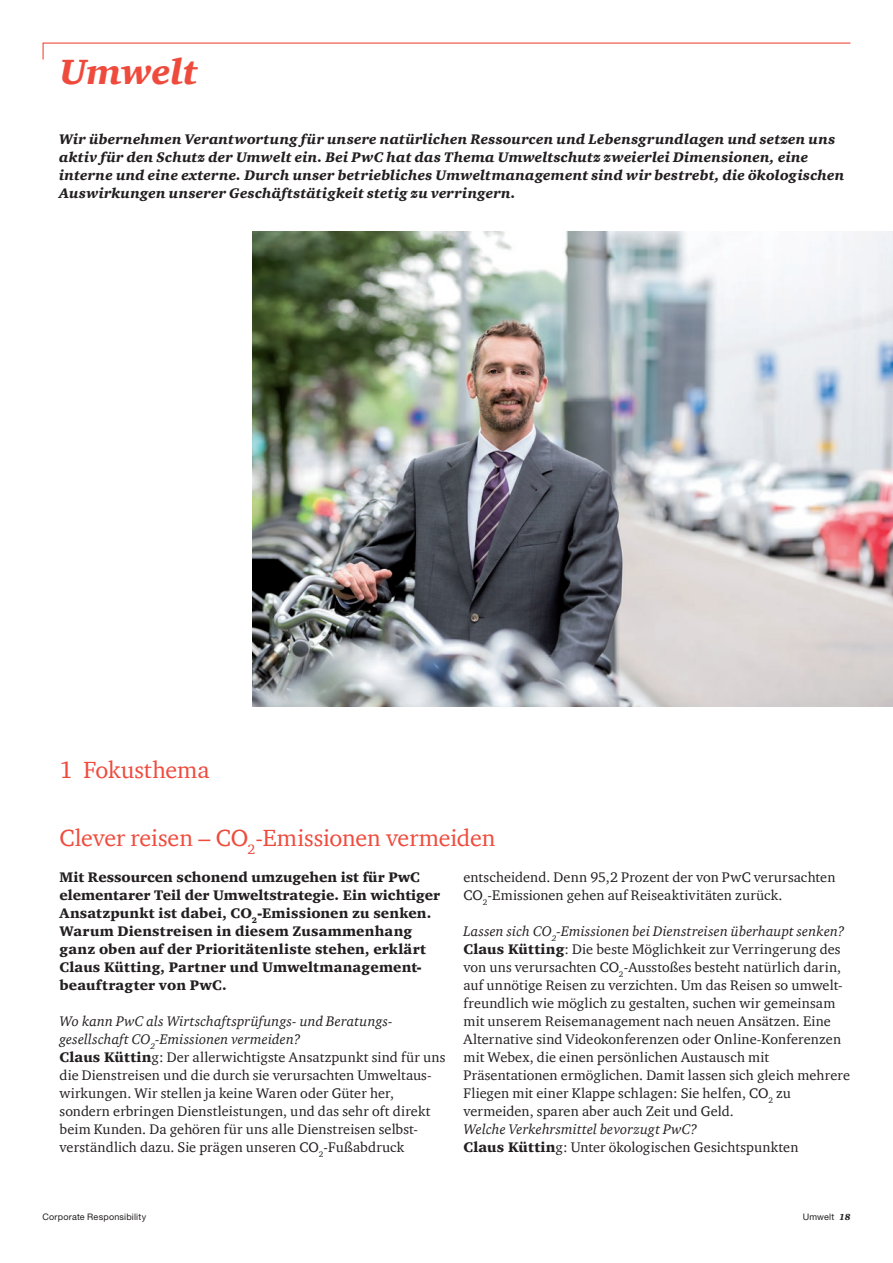
<style>
.page{position:relative;width:893px;height:1263px;background:#fff}
.page>*{position:absolute;margin:0;border:0;box-sizing:border-box;transform-origin:0 0}
.t1{font:italic 900 36px "ITC Charter Com";letter-spacing:-.01em;color:#ef4b3d}
.t2{font:24px "ITC Charter Com";letter-spacing:-.005em;color:#ef4b3d}
.t3{font:14.25px/18px "ITC Charter Com";letter-spacing:.01em;color:#231f20}
.t4{font:italic 900 14.25px/18px "ITC Charter Com";letter-spacing:.015em;color:#231f20}
.t5{font:900 14.25px/18px "ITC Charter Com";letter-spacing:.01em;color:#231f20}
.t6{font:9px "Helvetica Neue CE";letter-spacing:.025em;color:#231f20}
.s1{font-style:italic}
.s2{font-weight:900}
.s3{font-family:"ITC Charter Com";font-weight:900;font-style:italic}
</style>
<div class="page">
<svg style="left:42px;top:42px;width:809px;height:18px"></svg>
<img style="left:253px;top:232px;width:640px;height:475px">
<h1 class="t1" style="left:60px;top:49px;width:140px">Umwelt</h1>
<p class="t4" style="left:59px;top:130px;width:787px">Wir übernehmen Verantwortung für unsere natürlichen Ressourcen und Lebensgrundlagen und setzen uns aktiv für den Schutz der Umwelt ein. Bei PwC hat das Thema Umweltschutz zweierlei Dimensionen, eine interne und eine externe. Durch unser betriebliches Umweltmanagement sind wir bestrebt, die ökologischen Auswirkungen unserer Geschäftstätigkeit stetig zu verringern.</p>
<h2 class="t2" style="left:60px;top:755px;width:152px">1 Fokusthema</h2>
<h2 class="t2" style="left:60px;top:823px;width:437px">Clever reisen – CO<sub>2</sub>-Emissionen vermeiden</h2>
<p class="t5" style="left:60px;top:868px;width:382px">Mit Ressourcen schonend umzugehen ist für PwC elementarer Teil der Umweltstrategie. Ein wichtiger Ansatzpunkt ist dabei, CO<sub>2</sub>-Emissionen zu senken.<br>Warum Dienstreisen in diesem Zusammenhang ganz oben auf der Prioritätenliste stehen, erklärt Claus Kütting, Partner und Umweltmanagement&shy;beauftragter von PwC.</p>
<p class="t3" style="left:60px;top:1012px;width:387px"><span class="s1">Wo kann PwC als Wirtschaftsprüfungs- und Beratungs&shy;gesellschaft CO</span><sub>2</sub><span class="s1">-Emissionen vermeiden?<br></span><span class="s2">Claus Küttin</span>g: Der allerwichtigste Ansatzpunkt sind für uns die Dienstreisen und die durch sie verursachten Umweltaus&shy;wirkungen. Wir stellen ja keine Waren oder Güter her, sondern erbringen Dienstleistungen, und das sehr oft direkt beim Kunden. Da gehören für uns alle Dienstreisen selbst&shy;verständlich dazu. Sie prägen unseren CO<sub>2</sub>-Fußabdruck</p>
<p class="t3" style="left:463px;top:868px;width:373px">entscheidend. Denn 95,2 Prozent der von PwC verursachten<br>CO<sub>2</sub>-Emissionen gehen auf Reiseaktivitäten zurück.</p>
<p class="t3" style="left:463px;top:922px;width:388px"><span class="s1">Lassen sich CO</span><sub>2</sub><span class="s1">-Emissionen bei Dienstreisen überhaupt senken?<br></span><span class="s2">Claus Kütting</span>: Die beste Möglichkeit zur Verringerung des von uns verursachten CO<sub>2</sub>-Ausstoßes besteht natürlich darin, auf unnötige Reisen zu verzichten. Um das Reisen so umwelt&shy;freundlich wie möglich zu gestalten, suchen wir gemeinsam mit unserem Reisemanagement nach neuen Ansätzen. Eine Alternative sind Videokonferenzen oder Online-Konferenzen mit Webex, die einen persönlichen Austausch mit Präsentationen ermöglichen. Damit lassen sich gleich mehrere Fliegen mit einer Klappe schlagen: Sie helfen, CO<sub>2</sub> zu vermeiden, sparen aber auch Zeit und Geld.</p>
<p class="t3" style="left:463px;top:1120px;width:336px"><span class="s1">Welche Verkehrsmittel bevorzugt PwC?<br></span><span class="s2">Claus Küttin</span>g: Unter ökologischen Gesichtspunkten</p>
<p class="t6" style="left:43px;top:1212px;width:105px">Corporate Responsibility</p>
<p class="t6" style="left:803px;top:1212px;width:49px">Umwelt <span class="s3">18</span></p>
</div>
